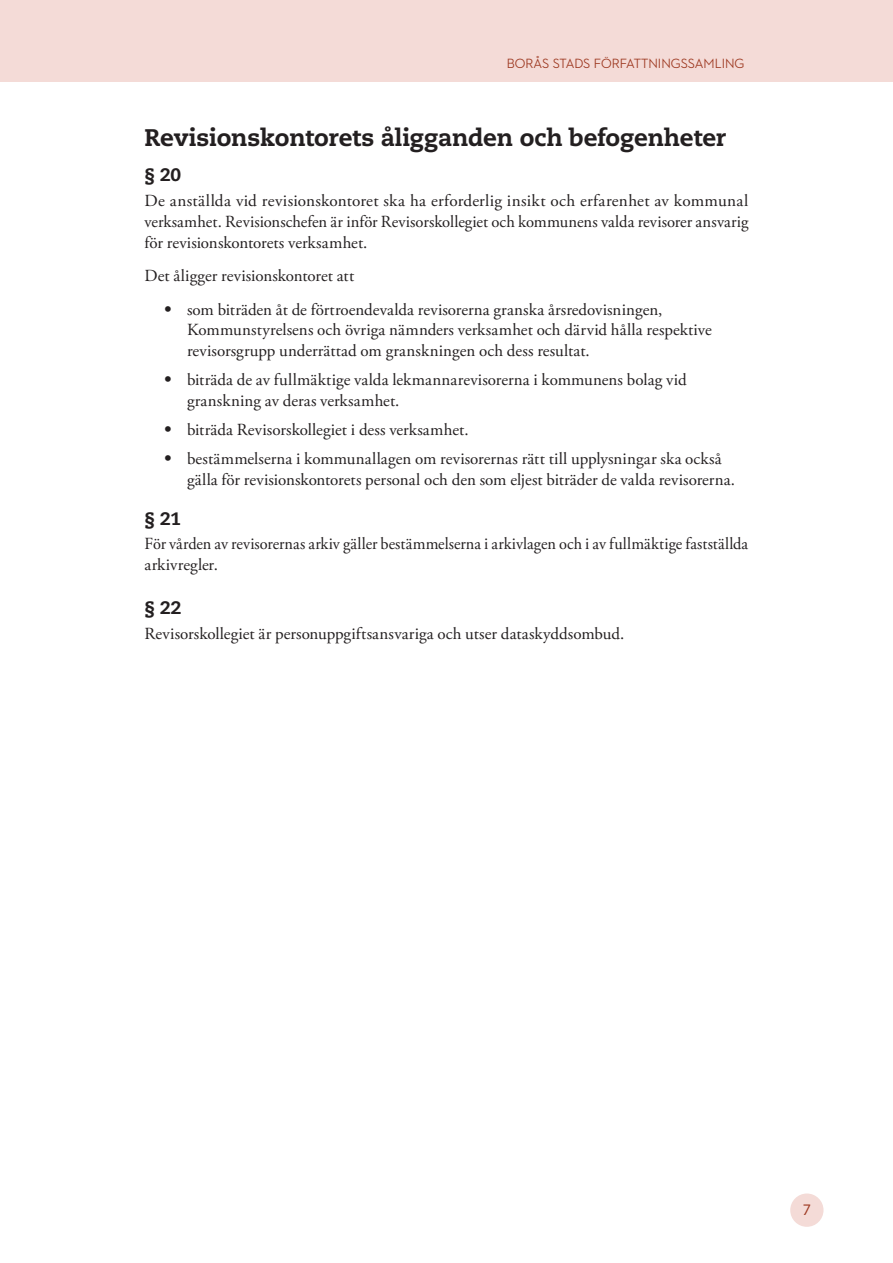
<style>
.page{position:relative;width:893px;height:1263px;background:#fff}
.page>*{position:absolute;margin:0;border:0;box-sizing:border-box;transform-origin:0 0}
.Rubrik_1__Inledning{font:800 24px "Caecilia LT Std";letter-spacing:-.01em;color:#231f20}
.Rubrik_2__Paragraf{font:800 18px "Caecilia LT Std";color:#231f20}
.Brödtext_Garamond{font:16.95px/20.7px "Adobe Garamond Pro";letter-spacing:.005em;color:#231f20}
.Brödtext_Garamond-2{font:16.95px/20.7px "Adobe Garamond Pro";letter-spacing:.005em;color:#231f20;scale:.96 1}
.t1{font:15px "Caecilia LT Std";color:#9d3820}
.t2{font:500 13.65px "Neutraface 2 Display";color:#9d3820}
.s1{font-weight:700;font-size:18px}
</style>
<div class="page">
<div style="left:790px;top:1193px;width:33px;height:34px;background:#f4dbd7;border-radius:50%"></div>
<div style="left:0;top:0;width:893px;height:82px;background:#f4dbd7"></div>
<p class="t2" style="left:507px;top:56px;width:239px">BORÅS STADS FÖRFATTNINGSSAMLING</p>
<h1 class="Rubrik_1__Inledning" style="left:145px;top:123px;width:583px">Revisionskontorets åligganden och befogenheter</h1>
<h2 class="Rubrik_2__Paragraf" style="left:145px;top:164px;width:38px">§ 20</h2>
<p class="Brödtext_Garamond" style="left:145px;top:191px;width:605px;text-align:justify">De anställda vid revisionskontoret ska ha erforderlig insikt och erfarenhet av kommunal verksamhet. Revisionschefen är inför Revisorskollegiet och kommunens valda revisorer ansvarig för revisionskontorets verksamhet.</p>
<p class="Brödtext_Garamond" style="left:145px;top:266px;width:211px">Det åligger revisionskontoret att</p>
<p class="Brödtext_Garamond" style="left:187px;top:299px;width:526px;text-indent:-23px"><span class="s1">•</span> som biträden åt de förtroendevalda revisorerna granska årsredovisningen,<br>Kommunstyrelsens och övriga nämnders verksamhet och därvid hålla respektive revisorsgrupp underrättad om granskningen och dess resultat.</p>
<p class="Brödtext_Garamond" style="left:187px;top:370px;width:501px;text-indent:-23px"><span class="s1">•</span> biträda de av fullmäktige valda lekmannarevisorerna i kommunens bolag vid granskning av deras verksamhet.</p>
<p class="Brödtext_Garamond" style="left:165px;top:420px;width:306px"><span class="s1">•</span> biträda Revisorskollegiet i dess verksamhet.</p>
<p class="Brödtext_Garamond" style="left:187px;top:449px;width:549px;text-indent:-23px"><span class="s1">•</span> bestämmelserna i kommunallagen om revisorernas rätt till upplysningar ska också gälla för revisionskontorets personal och den som eljest biträder de valda revisorerna.</p>
<h2 class="Rubrik_2__Paragraf" style="left:145px;top:507px;width:38px">§ 21</h2>
<p class="Brödtext_Garamond-2" style="left:145px;top:534px;width:630px">För vården av revisorernas arkiv gäller bestämmelserna i arkivlagen och i av fullmäktige fastställda arkivregler.</p>
<h2 class="Rubrik_2__Paragraf" style="left:145px;top:596px;width:38px">§ 22</h2>
<p class="Brödtext_Garamond" style="left:145px;top:624px;width:481px">Revisorskollegiet är personuppgiftsansvariga och utser dataskyddsombud.</p>
<p class="t1" style="left:803px;top:1201px;width:10px">7</p>
</div>
